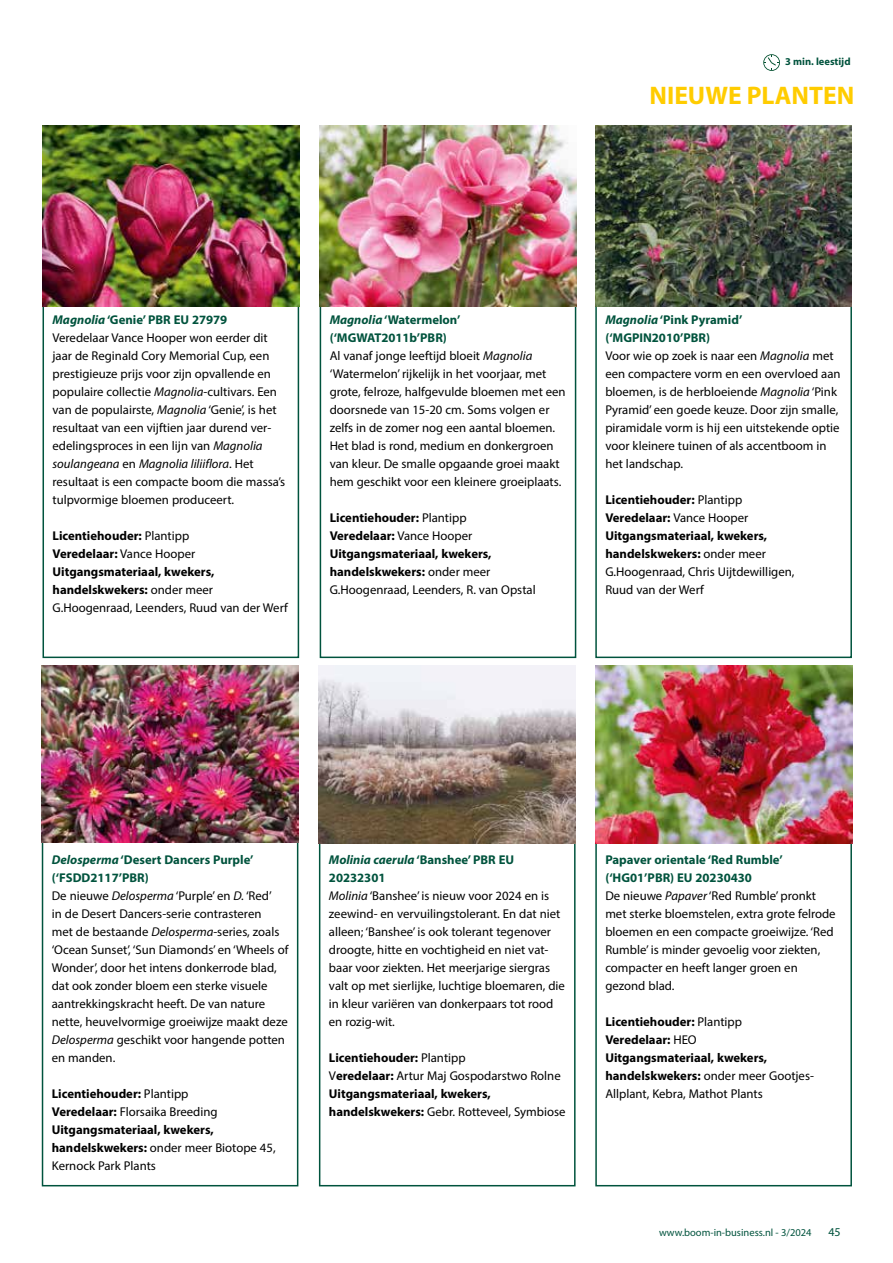
<style>
.page{position:relative;width:893px;height:1263px;background:#fff}
.page>*{position:absolute;margin:0;border:0;box-sizing:border-box;transform-origin:0 0}
.t1{font:700 25.5px "Myriad Pro";color:#fc0}
.t2{font:12.75px/18px "Myriad Pro";color:#000}
.t3{font:700 12.75px/18px "Myriad Pro";color:#000}
.t4{font:12px "Myriad Pro";color:#00533d}
.t5{font:10.5px "Myriad Pro";color:#00533d}
.t6{font:700 10.5px "Myriad Pro";color:#00533d}
.s1{font-weight:700;font-style:italic;color:#00533d}
.s2{font-weight:700;color:#00533d}
.s3{font-style:italic}
.s4{font-weight:400}
.s5{font-weight:700}
</style>
<div class="page">
<svg style="left:763px;top:54px;width:17px;height:17px"></svg>
<div style="left:320px;top:126px;width:256px;height:532px;border:2px solid #00533d"></div>
<div style="left:43px;top:126px;width:256px;height:532px;border:2px solid #00533d"></div>
<div style="left:595px;top:665px;width:257px;height:521px;border:2px solid #00533d"></div>
<div style="left:319px;top:665px;width:257px;height:521px;border:2px solid #00533d"></div>
<div style="left:595px;top:126px;width:257px;height:532px;border:2px solid #00533d"></div>
<div style="left:42px;top:665px;width:256px;height:521px;border:2px solid #00533d"></div>
<img style="left:43px;top:126px;width:256px;height:180px">
<img style="left:320px;top:126px;width:256px;height:180px">
<img style="left:595px;top:126px;width:257px;height:180px">
<img style="left:595px;top:665px;width:257px;height:178px">
<img style="left:319px;top:665px;width:257px;height:178px">
<img style="left:42px;top:665px;width:257px;height:177px">
<p class="t6" style="left:785px;top:55px;width:67px">3 min. leestijd</p>
<h1 class="t1" style="left:649px;top:79px;width:206px">NIEUWE PLANTEN</h1>
<p class="t2" style="left:53px;top:311px;width:234px"><span class="s1">Magnolia</span> <span class="s2">‘Genie’ PBR EU 27979<br></span>Veredelaar Vance Hooper won eerder dit jaar de Reginald Cory Memorial Cup, een prestigieuze prijs voor zijn opvallende en populaire collectie <span class="s3">Magnolia</span>-cultivars. Een van de populairste, <span class="s3">Magnolia</span> ‘Genie’, is het resultaat van een vijftien jaar durend ver&shy;edelingsproces in een lijn van <span class="s3">Magnolia soulangeana</span> en <span class="s3">Magnolia liliiflora</span>. Het resultaat is een compacte boom die massa’s tulpvormige bloemen produceert.</p>
<p class="t3" style="left:53px;top:526px;width:237px">Licentiehouder: <span class="s4">Plantipp<br></span>Veredelaar: <span class="s4">Vance Hooper<br></span>Uitgangsmateriaal, kwekers, handelskwekers: <span class="s4">onder meer<br>G.Hoogenraad, Leenders, Ruud van der Werf</span></p>
<p class="t2" style="left:330px;top:311px;width:238px"><span class="s1">Magnolia</span> <span class="s2">‘Watermelon’ (‘MGWAT2011b’PBR)<br></span>Al vanaf jonge leeftijd bloeit <span class="s3">Magnolia </span>‘Watermelon’ rijkelijk in het voorjaar, met grote, felroze, halfgevulde bloemen met een doorsnede van 15-20 cm. Soms volgen er zelfs in de zomer nog een aantal bloemen.<br>Het blad is rond, medium en donkergroen van kleur. De smalle opgaande groei maakt hem geschikt voor een kleinere groeiplaats.</p>
<p class="t3" style="left:330px;top:508px;width:208px">Licentiehouder: <span class="s4">Plantipp<br></span>Veredelaar: <span class="s4">Vance Hooper<br></span>Uitgangsmateriaal, kwekers, handelskwekers: <span class="s4">onder meer<br>G.Hoogenraad, Leenders, R. van Opstal</span></p>
<p class="t2" style="left:605px;top:311px;width:237px"><span class="s1">Magnolia</span> <span class="s2">‘Pink Pyramid’ (‘MGPIN2010’PBR)<br></span>Voor wie op zoek is naar een <span class="s3">Magnolia</span> met een compactere vorm en een overvloed aan bloemen, is de herbloeiende <span class="s3">Magnolia</span> ‘Pink Pyramid’ een goede keuze. Door zijn smalle, piramidale vorm is hij een uitstekende optie voor kleinere tuinen of als accentboom in het landschap.</p>
<p class="t2" style="left:605px;top:491px;width:191px"><span class="s5">Licentiehouder:</span> Plantipp<br><span class="s5">Veredelaar:</span> Vance Hooper<br><span class="s5">Uitgangsmateriaal, kwekers, handelskwekers:</span> onder meer<br>G.Hoogenraad, Chris Uijtdewilligen,<br>Ruud van der Werf</p>
<p class="t2" style="left:52px;top:851px;width:238px"><span class="s1">Delosperma</span> <span class="s2">‘Desert Dancers Purple’ (‘FSDD2117’PBR)<br></span>De nieuwe <span class="s3">Delosperma</span> ‘Purple’ en <span class="s3">D.</span> ‘Red’<br>in de Desert Dancers-serie contrasteren<br>met de bestaande <span class="s3">Delosperma</span>-series, zoals ‘Ocean Sunset’, ‘Sun Diamonds’ en ‘Wheels of Wonder’, door het intens donkerrode blad, dat ook zonder bloem een sterke visuele aantrekkingskracht heeft. De van nature nette, heuvelvormige groeiwijze maakt deze <span class="s3">Delosperma</span> geschikt voor hangende potten en manden.</p>
<p class="t3" style="left:52px;top:1084px;width:225px">Licentiehouder: <span class="s4">Plantipp<br></span>Veredelaar: <span class="s4">Florsaika Breeding<br></span>Uitgangsmateriaal, kwekers, handelskwekers: <span class="s4">onder meer Biotope 45,<br>Kernock Park Plants</span></p>
<p class="t2" style="left:329px;top:851px;width:237px"><span class="s1">Molinia caerula</span> <span class="s2">‘Banshee’ PBR EU 20232301<br></span><span class="s3">Molinia</span> ‘Banshee’ is nieuw voor 2024 en is zeewind- en vervuilingstolerant. En dat niet alleen; ‘Banshee’ is ook tolerant tegenover droogte, hitte en vochtigheid en niet vat&shy;baar voor ziekten. Het meerjarige siergras valt op met sierlijke, luchtige bloemaren, die in kleur variëren van donkerpaars tot rood en rozig-wit.</p>
<p class="t3" style="left:329px;top:1048px;width:238px">Licentiehouder: <span class="s4">Plantipp<br>V</span>eredelaar: <span class="s4">Artur Maj Gospodarstwo Rolne </span>Uitgangsmateriaal, kwekers, handelskwekers: <span class="s4">Gebr. Rotteveel, Symbiose</span></p>
<p class="t2" style="left:605px;top:851px;width:232px"><span class="s2">Papaver orientale ‘Red Rumble’ (‘HG01’PBR) EU 20230430<br></span>De nieuwe <span class="s3">Papaver</span> ‘Red Rumble’ pronkt met sterke bloemstelen, extra grote felrode bloemen en een compacte groeiwijze. ‘Red Rumble’ is minder gevoelig voor ziekten, compacter en heeft langer groen en gezond blad.</p>
<p class="t3" style="left:605px;top:1012px;width:210px">Licentiehouder: <span class="s4">Plantipp<br></span>Veredelaar: <span class="s4">HEO<br></span>Uitgangsmateriaal, kwekers, handelskwekers: <span class="s4">onder meer Gootjes-<br>Allplant, Kebra, Mathot Plants</span></p>
<p class="t5" style="left:659px;top:1226px;width:154px">www.boom-in-business.nl - 3/2024</p>
<p class="t4" style="left:828px;top:1224px;width:14px">45</p>
</div>
